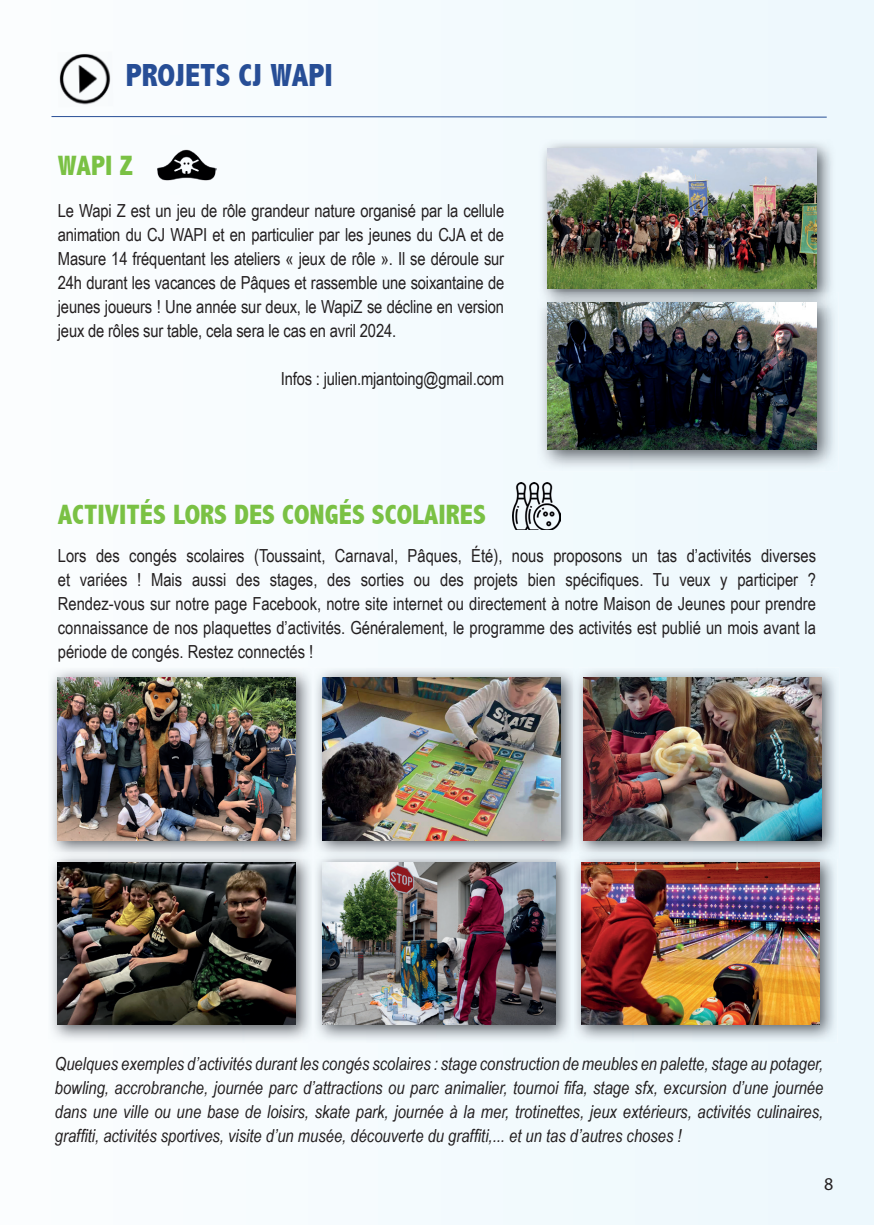
<style>
.page{position:relative;width:874px;height:1225px;background:#fff}
.page>*{position:absolute;margin:0;border:0;box-sizing:border-box;transform-origin:0 0}
.t1{font:800 condensed 32px "Abadi";color:#274e96}
.t2{font:800 condensed 28px "Abadi";color:#7ac144}
.t3{font:18px/24px "Arial Narrow";letter-spacing:-.01em;color:#231f20;text-align:justify}
.t4{font:italic 18px/24px "Arial Narrow";color:#231f20;text-align:justify}
.t5{font:18px "Myriad Pro";color:#231f20}
</style>
<div class="page">
<div style="left:51px;top:0;width:822px;height:1225px;background:#f4fbfe"></div>
<img style="left:57px;top:51px;width:56px;height:56px">
<hr style="left:51px;top:116px;width:775px;height:1px;background:#274e96">
<img style="left:538px;top:139px;width:296px;height:153px">
<img style="left:547px;top:148px;width:268px;height:140px">
<img style="left:536px;top:292px;width:301px;height:179px">
<img style="left:547px;top:303px;width:268px;height:146px">
<img style="left:157px;top:135px;width:59px;height:59px">
<img style="left:50px;top:667px;width:262px;height:375px">
<img style="left:58px;top:677px;width:237px;height:163px">
<img style="left:312px;top:667px;width:260px;height:185px">
<img style="left:322px;top:677px;width:238px;height:163px">
<img style="left:572px;top:667px;width:266px;height:375px">
<img style="left:583px;top:677px;width:237px;height:163px">
<img style="left:50px;top:852px;width:262px;height:6px">
<img style="left:58px;top:862px;width:237px;height:163px">
<img style="left:313px;top:852px;width:258px;height:190px">
<img style="left:312px;top:858px;width:1px;height:184px">
<img style="left:322px;top:862px;width:232px;height:163px">
<div style="left:578px;top:852px;width:259px;height:6px;background:#e2ecf1"></div>
<img style="left:571px;top:858px;width:1px;height:184px">
<svg style="left:571px;top:852px;width:7px;height:6px"></svg>
<img style="left:581px;top:862px;width:238px;height:163px">
<img style="left:512px;top:482px;width:47px;height:48px">
<h1 class="t1" style="left:126px;top:57px;width:208px">PROJETS CJ WAPI</h1>
<h2 class="t2" style="left:58px;top:150px;width:77px">WAPI Z</h2>
<p class="t3" style="left:58px;top:197px;width:447px">Le Wapi Z est un jeu de rôle grandeur nature organisé par la cellule animation du CJ WAPI et en particulier par les jeunes du CJA et de Masure 14 fréquentant les ateliers « jeux de rôle ». Il se déroule sur 24h durant les vacances de Pâques et rassemble une soixantaine de jeunes joueurs ! Une année sur deux, le WapiZ se décline en version jeux de rôles sur table, cela sera le cas en avril 2024.</p>
<p class="t3" style="left:281px;top:365px;width:225px">Infos : julien.mjantoing@gmail.com</p>
<h2 class="t2" style="left:58px;top:498px;width:429px">ACTIVITÉS LORS DES CONGÉS SCOLAIRES</h2>
<p class="t3" style="left:58px;top:543px;width:759px">Lors des congés scolaires (Toussaint, Carnaval, Pâques, Été), nous proposons un tas d’activités diverses et variées ! Mais aussi des stages, des sorties ou des projets bien spécifiques. Tu veux y participer ?<br>Rendez-vous sur notre page Facebook, notre site internet ou directement à notre Maison de Jeunes pour prendre connaissance de nos plaquettes d’activités. Généralement, le programme des activités est publié un mois avant la période de congés. Restez connectés !</p>
<p class="t4" style="left:55px;top:1051px;width:769px">Quelques exemples d’activités durant les congés scolaires : stage construction de meubles en palette, stage au potager, bowling, accrobranche, journée parc d’attractions ou parc animalier, tournoi fifa, stage sfx, excursion d’une journée dans une ville ou une base de loisirs, skate park, journée à la mer, trotinettes, jeux extérieurs, activités culinaires, graffiti, activités sportives, visite d’un musée, découverte du graffiti,... et un tas d’autres choses !</p>
<p class="t5" style="left:823px;top:1173px;width:11px">8</p>
</div>
